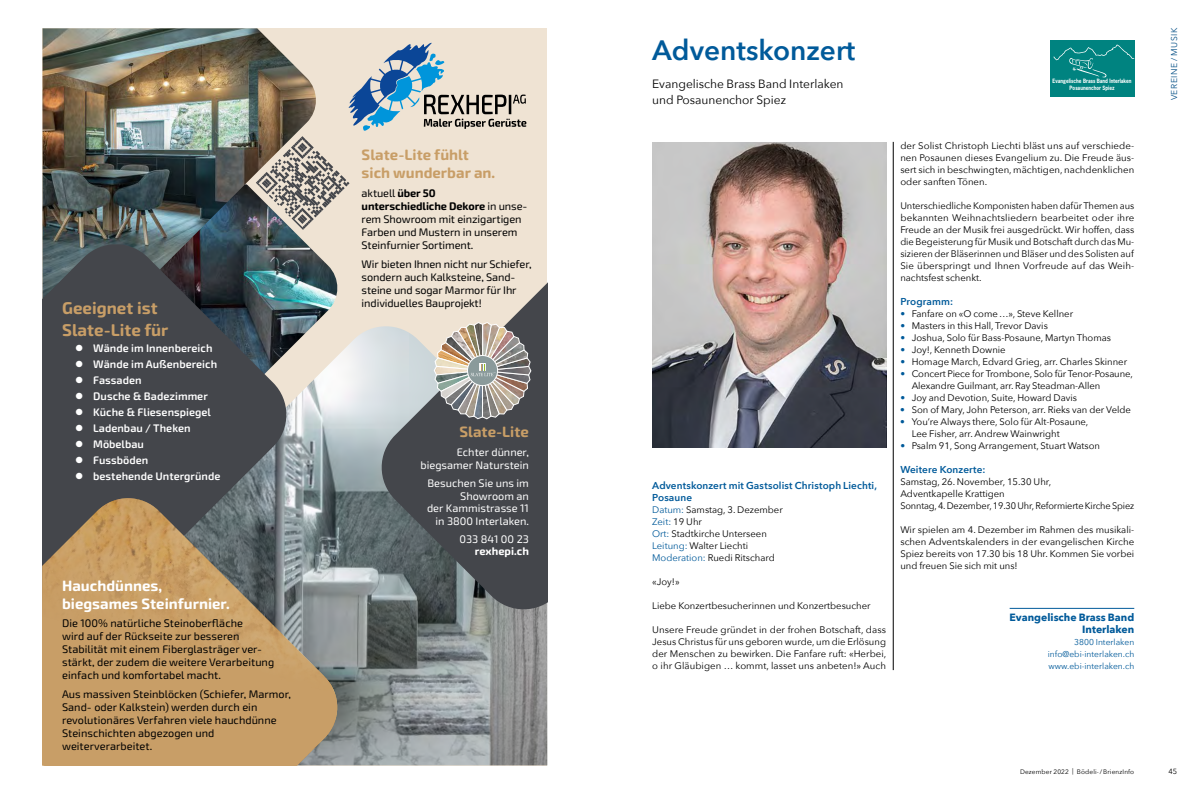
<style>
.page{position:relative;width:1191px;height:794px;background:#fff}
.page>*{position:absolute;margin:0;border:0;box-sizing:border-box;transform-origin:0 0}
.t1{font:600 28px "Avenir Next";color:#005a9a}
.t2{font:700 17px/22px "Exo Soft";color:#c89e67}
.t3{font:700 15px/18px "Exo Soft";color:#c89e67}
.t4{font:700 15px/18px "Exo Soft";color:#fff}
.t5{font:12px/16px "Avenir Next";color:#000}
.t6{font:11px/13px "Exo Soft";color:#000}
.t7{font:600 11px/16px "Exo Soft";color:#fff}
.t8{font:11px/12.5px "Exo Soft";color:#fff;text-align:right}
.t9{font:700 11px "Exo Soft";color:#fff}
.t10{font:700 10.5px/12px "Avenir Next";color:#005a9a;text-align:right}
.t11{font:600 10px/12px "Avenir Next";letter-spacing:.01em;color:#005a9a}
.t12{font:9.5px/12px "Avenir Next";color:#000}
.t13{font:8.5px/12px "Avenir Next";color:#005a9a;text-align:justify}
.t14{font:8.5px "Avenir Next";letter-spacing:.07em;color:#004d84}
.t15{font:7.5px "Avenir Next";color:#000}
.t16{font:6.5px "Avenir Next";letter-spacing:.02em;color:#000}
.t17{font:700 5.6px/6.7px "News Gothic";color:#fff;text-align:center;scale:.85 1}
.s1{font-weight:700}
.s2{color:#005a9a}
</style>
<div class="page">
<hr style="left:893px;top:142px;width:1px;height:528px;background:#000">
<img style="left:652px;top:142px;width:234px;height:305px">
<div style="left:1050px;top:74px;width:84px;height:22px;background:#008380"></div>
<div style="left:1050px;top:40px;width:84px;height:35px;background:#008380"></div>
<img style="left:1053px;top:45px;width:64px;height:15px">
<svg style="left:1069px;top:58px;width:9px;height:8px"></svg>
<hr style="left:1009px;top:608px;width:125px;height:1px;background:#005a9a">
<div style="left:43px;top:28px;width:504px;height:737px;background:#efe3d3"></div>
<img style="left:291px;top:256px;width:47px;height:70px">
<img style="left:43px;top:28px;width:276px;height:276px">
<img style="left:291px;top:326px;width:256px;height:439px">
<svg style="left:377px;top:283px;width:170px;height:331px;background:#727476"></svg>
<img style="left:434px;top:322px;width:97px;height:97px">
<svg style="left:43px;top:240px;width:248px;height:254px;background:#474c51"></svg>
<svg style="left:43px;top:494px;width:298px;height:271px;background:#ad926b"></svg>
<svg style="left:256px;top:42px;width:270px;height:188px"></svg>
<svg style="left:76px;top:344px;width:7px;height:7px"></svg>
<svg style="left:76px;top:360px;width:7px;height:7px"></svg>
<svg style="left:76px;top:376px;width:7px;height:7px"></svg>
<svg style="left:76px;top:392px;width:7px;height:7px"></svg>
<svg style="left:76px;top:409px;width:7px;height:6px"></svg>
<svg style="left:76px;top:425px;width:6px;height:6px"></svg>
<svg style="left:76px;top:441px;width:6px;height:6px"></svg>
<svg style="left:76px;top:457px;width:6px;height:6px"></svg>
<svg style="left:76px;top:473px;width:6px;height:6px"></svg>
<h2 class="t2" style="left:62px;top:297px;width:108px">Geeignet ist<br>Slate-Lite für</h2>
<p class="t7" style="left:93px;top:340px;width:129px">Wände im Innenbereich<br>Wände im Außenbereich<br>Fassaden<br>Dusche &amp; Badezimmer<br>Küche &amp; Fliesenspiegel<br>Ladenbau / Theken<br>Möbelbau<br>Fussböden<br>bestehende Untergründe</p>
<h3 class="t4" style="left:62px;top:576px;width:169px">Hauchdünnes, biegsames Steinfurnier.</h3>
<p class="t6" style="left:62px;top:617px;width:214px">Die 100% natürliche Steinoberfläche<br>wird auf der Rückseite zur besseren Stabilität mit einem Fiberglasträger ver&shy;stärkt, der zudem die weitere Verarbeitung einfach und komfortabel macht.</p>
<p class="t6" style="left:62px;top:688px;width:230px">Aus massiven Steinblöcken (Schiefer, Marmor, Sand- oder Kalkstein) werden durch ein revolutionäres Verfahren viele hauchdünne Steinschichten abgezogen und weiterverarbeitet.</p>
<h3 class="t3" style="left:362px;top:146px;width:135px">Slate-Lite fühlt sich wunderbar an.</h3>
<p class="t6" style="left:362px;top:187px;width:167px">aktuell <span class="s1">über 50<br>unterschiedliche Dekore</span> in unse&shy;rem Showroom mit einzigartigen<br>Farben und Mustern in unserem<br>Steinfurnier Sortiment.</p>
<p class="t6" style="left:362px;top:257px;width:171px">Wir bieten Ihnen nicht nur Schiefer, sondern auch Kalksteine, Sand&shy;steine und sogar Marmor für Ihr individuelles Bauprojekt!</p>
<h3 class="t3" style="left:459px;top:423px;width:71px">Slate-Lite</h3>
<p class="t8" style="left:420px;top:446px;width:110px;line-height:13px">Echter dünner, biegsamer Naturstein</p>
<p class="t8" style="left:427px;top:477px;width:103px">Besuchen Sie uns im<br>Showroom an<br>der Kammistrasse 11 in 3800 Interlaken.</p>
<p class="t8" style="left:459px;top:533px;width:71px">033 841 00 23</p>
<p class="t9" style="left:475px;top:545px;width:56px">rexhepi.ch</p>
<h1 class="t1" style="left:652px;top:27px;width:205px">Adventskonzert</h1>
<p class="t5" style="left:652px;top:76px;width:193px">Evangelische Brass Band Interlaken und Posaunenchor Spiez</p>
<p class="t17" style="left:1052px;top:78px;width:94px">Evangelische Brass Band Interlaken<br>Posaunenchor Spiez</p>
<p class="t11" style="left:652px;top:479px;width:226px">Adventskonzert mit Gastsolist Christoph Liechti,<br>Posaune</p>
<p class="t12" style="left:652px;top:503px;width:132px"><span class="s2">Datum:</span> Samstag, 3. Dezember<br><span class="s2">Zeit:</span> 19 Uhr<br><span class="s2">Ort:</span> Stadtkirche Unterseen<br><span class="s2">Leitung:</span> Walter Liechti<br><span class="s2">Moderation:</span> Ruedi Ritschard</p>
<p class="t12" style="left:652px;top:575px;width:29px">«Joy!»</p>
<p class="t12" style="left:652px;top:599px;width:220px">Liebe Konzertbesucherinnen und Konzertbesucher</p>
<p class="t12" style="left:652px;top:623px;width:236px;text-align:justify">Unsere Freude gründet in der frohen Botschaft, dass Jesus Christus für uns geboren wurde, um die Erlösung der Menschen zu bewirken. Die Fanfare ruft: «Herbei, o ihr Gläubigen … kommt, lasset uns anbeten!» Auch</p>
<p class="t12" style="left:900px;top:139px;width:235px;text-align:justify">der Solist Christoph Liechti bläst uns auf verschiede&shy;nen Posaunen dieses Evangelium zu. Die Freude äus&shy;sert sich in beschwingten, mächtigen, nachdenklichen oder sanften Tönen.</p>
<p class="t12" style="left:900px;top:199px;width:235px;text-align:justify">Unterschiedliche Komponisten haben dafür Themen aus bekannten Weihnachtsliedern bearbeitet oder ihre Freude an der Musik frei ausgedrückt. Wir hoffen, dass die Begeisterung für Musik und Botschaft durch das Mu&shy;sizieren der Bläserinnen und Bläser und des Solisten auf Sie überspringt und Ihnen Vorfreude auf das Weih&shy;nachtsfest schenkt.</p>
<p class="t11" style="left:900px;top:295px;width:54px">Programm:</p>
<p class="t12" style="left:900px;top:307px;width:174px"><span class="s2">•</span> Fanfare on «O come…», Steve Kellner</p>
<p class="t12" style="left:900px;top:319px;width:149px"><span class="s2">•</span> Masters in this Hall, Trevor Davis</p>
<p class="t12" style="left:900px;top:331px;width:212px"><span class="s2">•</span> Joshua, Solo für Bass-Posaune, Martyn Thomas</p>
<p class="t12" style="left:900px;top:343px;width:107px"><span class="s2">•</span> Joy!, Kenneth Downie</p>
<p class="t12" style="left:900px;top:355px;width:228px"><span class="s2">•</span> Homage March, Edvard Grieg, arr. Charles Skinner</p>
<p class="t12" style="left:911px;top:367px;width:223px;text-indent:-11px"><span class="s2">•</span> Concert Piece for Trombone, Solo für Tenor-Posaune,<br>Alexandre Guilmant, arr. Ray Steadman-Allen</p>
<p class="t12" style="left:900px;top:391px;width:178px"><span class="s2">•</span> Joy and Devotion, Suite, Howard Davis</p>
<p class="t12" style="left:900px;top:403px;width:232px"><span class="s2">•</span> Son of Mary, John Peterson, arr. Rieks van der Velde</p>
<p class="t12" style="left:911px;top:415px;width:178px;text-indent:-11px"><span class="s2">•</span> You’re Always there, Solo für Alt-Posaune,<br>Lee Fisher, arr. Andrew Wainwright</p>
<p class="t12" style="left:900px;top:439px;width:201px"><span class="s2">•</span> Psalm 91, Song Arrangement, Stuart Watson</p>
<p class="t11" style="left:900px;top:463px;width:87px">Weitere Konzerte:</p>
<p class="t12" style="left:900px;top:475px;width:235px">Samstag, 26. November, 15.30 Uhr,<br>Adventkapelle Krattigen<br>Sonntag, 4. Dezember, 19.30 Uhr, Reformierte Kirche Spiez</p>
<p class="t12" style="left:900px;top:523px;width:235px;text-align:justify">Wir spielen am 4. Dezember im Rahmen des musikali&shy;schen Adventskalenders in der evangelischen Kirche Spiez bereits von 17.30 bis 18 Uhr. Kommen Sie vorbei und freuen Sie sich mit uns!</p>
<p class="t10" style="left:1009px;top:611px;width:126px">Evangelische Brass Band<br>Interlaken</p>
<p class="t13" style="left:1047px;top:636px;width:88px;text-indent:26px">3800 Interlaken info@ebi-interlaken.ch www.ebi-interlaken.ch</p>
<p class="t14" style="left:1167px;top:100px;width:74px;rotate:-90deg">VEREINE / MUSIK</p>
<p class="t16" style="left:1020px;top:766px;width:116px">Dezember 2022 | Bödeli-/BrienzInfo</p>
<p class="t15" style="left:1168px;top:764px;width:10px">45</p>
</div>
